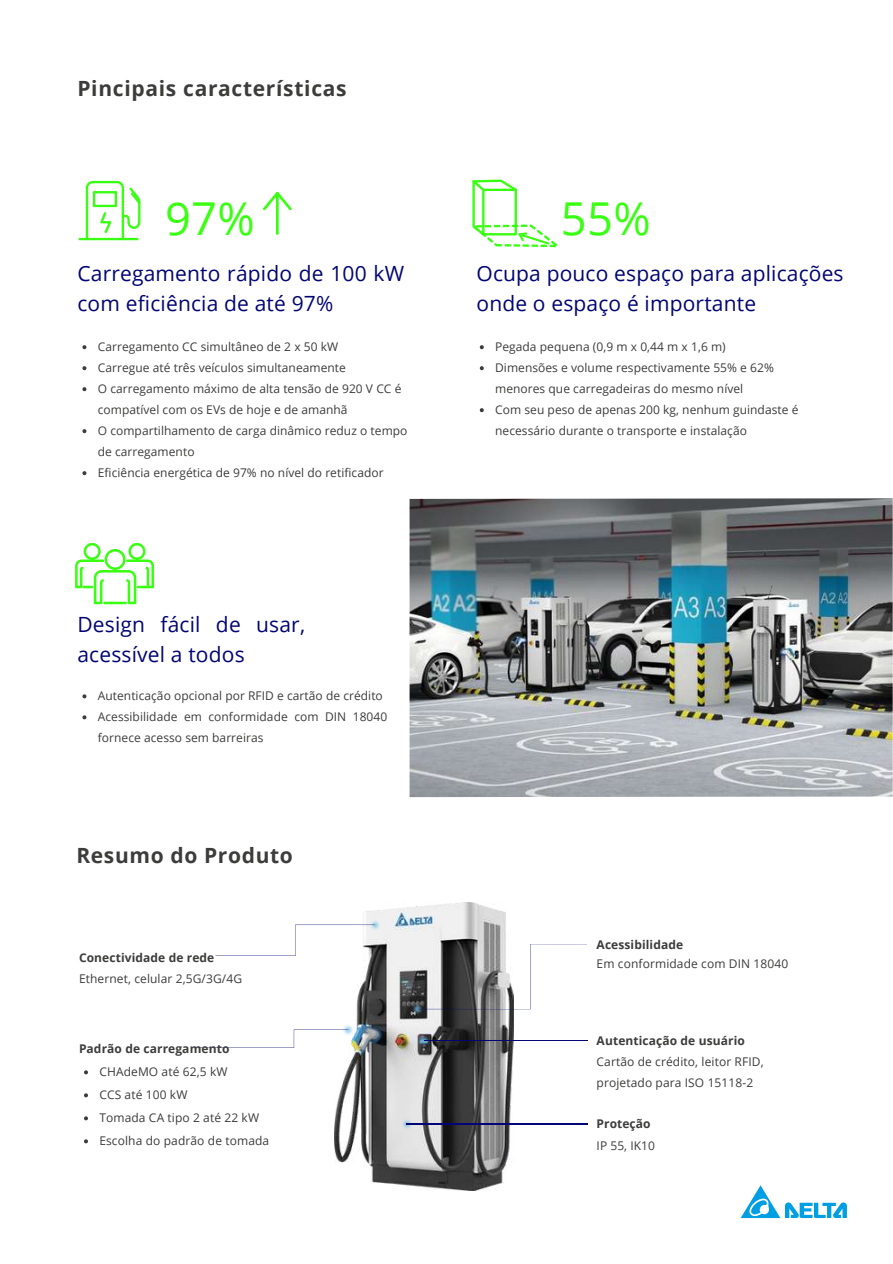
<style>
.page{position:relative;width:893px;height:1264px;background:#fff}
.page>*{position:absolute;margin:0;border:0;box-sizing:border-box;transform-origin:0 0}
.t1{font:45.3px "Open Sans";color:#39ff12}
.t2{font:21px/30.3px "Open Sans";letter-spacing:.01em;color:#020573}
.t3{font:700 21px "Open Sans";letter-spacing:.035em;color:#3c3c3b}
.t4{font:12px/21px "Open Sans";letter-spacing:.005em;color:#3c3c3b}
.t5{font:700 12px "Open Sans";letter-spacing:.01em;color:#3c3c3b}
</style>
<div class="page">
<svg style="left:78px;top:181px;width:62px;height:59px"></svg>
<svg style="left:741px;top:1185px;width:105px;height:32px"></svg>
<img style="left:334px;top:902px;width:179px;height:288px">
<img style="left:334px;top:902px;width:97px;height:71px">
<img style="left:292px;top:973px;width:76px;height:113px">
<img style="left:368px;top:1009px;width:112px;height:87px">
<img style="left:361px;top:952px;width:113px;height:113px">
<img style="left:350px;top:1067px;width:113px;height:112px">
<svg style="left:292px;top:1029px;width:56px;height:18px"></svg>
<svg style="left:295px;top:924px;width:80px;height:31px"></svg>
<hr style="left:407px;top:1123px;width:180px;height:1px;background:#020573">
<svg style="left:417px;top:943px;width:170px;height:66px"></svg>
<hr style="left:424px;top:1040px;width:163px;height:1px;background:#020573">
<svg style="left:472px;top:179px;width:85px;height:68px"></svg>
<img style="left:409px;top:498px;width:483px;height:299px">
<svg style="left:75px;top:543px;width:79px;height:61px"></svg>
<svg style="left:263px;top:192px;width:29px;height:43px"></svg>
<svg style="left:84px;top:1070px;width:4px;height:4px"></svg>
<svg style="left:84px;top:1093px;width:4px;height:4px"></svg>
<svg style="left:84px;top:1116px;width:4px;height:4px"></svg>
<svg style="left:84px;top:1139px;width:4px;height:4px"></svg>
<svg style="left:82px;top:694px;width:4px;height:4px"></svg>
<svg style="left:82px;top:715px;width:4px;height:4px"></svg>
<svg style="left:82px;top:345px;width:4px;height:4px"></svg>
<svg style="left:82px;top:366px;width:4px;height:4px"></svg>
<svg style="left:82px;top:387px;width:4px;height:4px"></svg>
<svg style="left:82px;top:429px;width:4px;height:4px"></svg>
<svg style="left:82px;top:471px;width:4px;height:4px"></svg>
<svg style="left:480px;top:345px;width:4px;height:4px"></svg>
<svg style="left:480px;top:366px;width:4px;height:4px"></svg>
<svg style="left:480px;top:408px;width:4px;height:4px"></svg>
<h2 class="t3" style="left:77px;top:74px;width:271px">Pincipais características</h2>
<h1 class="t1" style="left:165px;top:186px;width:91px">97%</h1>
<h1 class="t1" style="left:561px;top:186px;width:91px">55%</h1>
<h2 class="t2" style="left:77px;top:257px;width:328px">Carregamento rápido de 100 kW com eficiência de até 97%</h2>
<h2 class="t2" style="left:476px;top:257px;width:368px">Ocupa pouco espaço para aplicações onde o espaço é importante</h2>
<p class="t4" style="left:98px;top:336px;width:311px">Carregamento CC simultâneo de 2 x 50 kW<br>Carregue até três veículos simultaneamente<br>O carregamento máximo de alta tensão de 920 V CC é compatível com os EVs de hoje e de amanhã<br>O compartilhamento de carga dinâmico reduz o tempo de carregamento<br>Eficiência energética de 97% no nível do retificador</p>
<h2 class="t2" style="left:77px;top:608px;width:229px">Design fácil de usar, acessível a todos</h2>
<p class="t4" style="left:98px;top:685px;width:291px">Autenticação opcional por RFID e cartão de crédito<br>Acessibilidade em conformidade com DIN 18040 fornece acesso sem barreiras</p>
<h2 class="t3" style="left:76px;top:840px;width:218px">Resumo do Produto</h2>
<p class="t5" style="left:79px;top:949px;width:137px">Conectividade de rede</p>
<p class="t4" style="left:79px;top:967px;width:165px">Ethernet, celular 2,5G/3G/4G</p>
<p class="t5" style="left:79px;top:1040px;width:152px">Padrão de carregamento</p>
<p class="t4" style="left:99px;top:1060px;width:171px;line-height:23px">CHAdeMO até 62,5 kW<br>CCS até 100 kW<br>Tomada CA tipo 2 até 22 kW<br>Escolha do padrão de tomada</p>
<p class="t4" style="left:495px;top:336px;width:305px">Pegada pequena (0,9 m x 0,44 m x 1,6 m)<br>Dimensões e volume respectivamente 55% e 62% menores que carregadeiras do mesmo nível<br>Com seu peso de apenas 200 kg, nenhum guindaste é necessário durante o transporte e instalação</p>
<p class="t5" style="left:596px;top:936px;width:88px">Acessibilidade</p>
<p class="t4" style="left:596px;top:953px;width:193px">Em conformidade com DIN 18040</p>
<p class="t5" style="left:596px;top:1032px;width:150px">Autenticação de usuário</p>
<p class="t4" style="left:596px;top:1051px;width:168px">Cartão de crédito, leitor RFID, projetado para ISO 15118-2</p>
<p class="t5" style="left:596px;top:1115px;width:55px">Proteção</p>
<p class="t4" style="left:596px;top:1135px;width:60px">IP 55, IK10</p>
</div>
